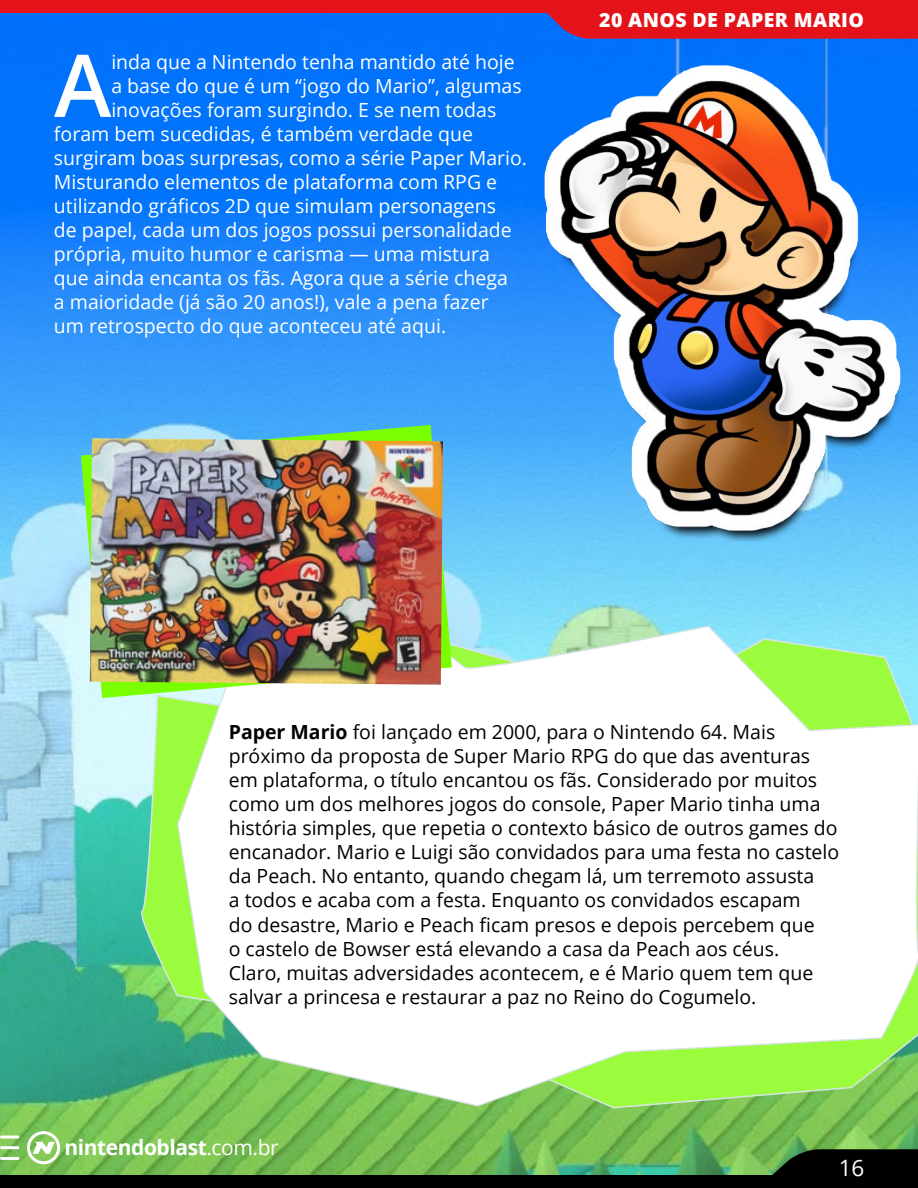
<style>
.page{position:relative;width:918px;height:1188px;background:#fff}
.page>*{position:absolute;margin:0;border:0;box-sizing:border-box;transform-origin:0 0}
.t1{font:600 86.7px "Open Sans";color:#fff}
.t2{font:22.5px "Open Sans";color:#fff}
.t3{font:700 21px "Open Sans";letter-spacing:-.02em;color:#fff}
.t4{font:19.5px/24px "Open Sans";color:#000}
.t5{font:19.5px "Open Sans";color:#fff}
.t6{font:800 19.5px "Open Sans";letter-spacing:.02em;color:#fff}
.s1{font-weight:700}
.s2{font-weight:400}
</style>
<div class="page">
<img style="left:0;top:13px;width:918px;height:1162px">
<svg style="left:136px;top:698px;width:782px;height:411px;background:#7ed876"></svg>
<svg style="left:176px;top:595px;width:742px;height:512px"></svg>
<img style="left:447px;top:54px;width:471px;height:488px">
<svg style="left:81px;top:425px;width:371px;height:273px"></svg>
<img style="left:90px;top:438px;width:353px;height:247px">
<div style="left:27px;top:1131px;width:33px;height:33px;border:3px solid #fff;border-radius:50%"></div>
<svg style="left:33px;top:1142px;width:22px;height:12px"></svg>
<svg style="left:540px;top:13px;width:378px;height:26px;background:#d41929"></svg>
<div style="left:0;top:0;width:918px;height:13px;background:#e4131a"></div>
<div style="left:0;top:1175px;width:918px;height:13px;background:#000"></div>
<svg style="left:764px;top:1149px;width:154px;height:26px;background:#111e0e"></svg>
<svg style="left:2px;top:1136px;width:16px;height:2px"></svg>
<hr style="left:2px;top:1146px;width:16px;height:3px;background:#fff">
<hr style="left:2px;top:1157px;width:16px;height:3px;background:#fff">
<h1 class="t1" style="left:54px;top:26px;width:59px">A</h1>
<p class="t5" style="left:111px;top:48px;width:405px">inda que a Nintendo tenha mantido até hoje</p>
<p class="t5" style="left:111px;top:72px;width:412px">a base do que é um “jogo do Mario”, algumas</p>
<p class="t5" style="left:111px;top:96px;width:386px">inovações foram surgindo. E se nem todas</p>
<p class="t5" style="left:54px;top:120px;width:421px">foram bem sucedidas, é também verdade que</p>
<p class="t5" style="left:54px;top:145px;width:475px">surgiram boas surpresas, como a série Paper Mario.</p>
<p class="t5" style="left:54px;top:169px;width:445px">Misturando elementos de plataforma com RPG e</p>
<p class="t5" style="left:54px;top:193px;width:444px">utilizando gráficos 2D que simulam personagens</p>
<p class="t5" style="left:54px;top:217px;width:459px">de papel, cada um dos jogos possui personalidade</p>
<p class="t5" style="left:54px;top:241px;width:437px">própria, muito humor e carisma — uma mistura</p>
<p class="t5" style="left:54px;top:265px;width:455px">que ainda encanta os fãs. Agora que a série chega</p>
<p class="t5" style="left:54px;top:289px;width:436px">a maioridade (já são 20 anos!), vale a pena fazer</p>
<p class="t5" style="left:54px;top:313px;width:394px">um retrospecto do que aconteceu até aqui.</p>
<p class="t6" style="left:599px;top:6px;width:266px">20 ANOS DE PAPER MARIO</p>
<p class="t4" style="left:229px;top:720px;width:612px"><span class="s1">Paper Mario</span> foi lançado em 2000, para o Nintendo 64. Mais próximo da proposta de Super Mario RPG do que das aventuras em plataforma, o título encantou os fãs. Considerado por muitos como um dos melhores jogos do console, Paper Mario tinha uma história simples, que repetia o contexto básico de outros games do encanador. Mario e Luigi são convidados para uma festa no castelo da Peach. No entanto, quando chegam lá, um terremoto assusta<br>a todos e acaba com a festa. Enquanto os convidados escapam<br>do desastre, Mario e Peach ficam presos e depois percebem que<br>o castelo de Bowser está elevando a casa da Peach aos céus.<br>Claro, muitas adversidades acontecem, e é Mario quem tem que salvar a princesa e restaurar a paz no Reino do Cogumelo.</p>
<p class="t3" style="left:64px;top:1132px;width:216px">nintendoblast<span class="s2">.com.br</span></p>
<p class="t2" style="left:839px;top:1153px;width:27px">16</p>
</div>
